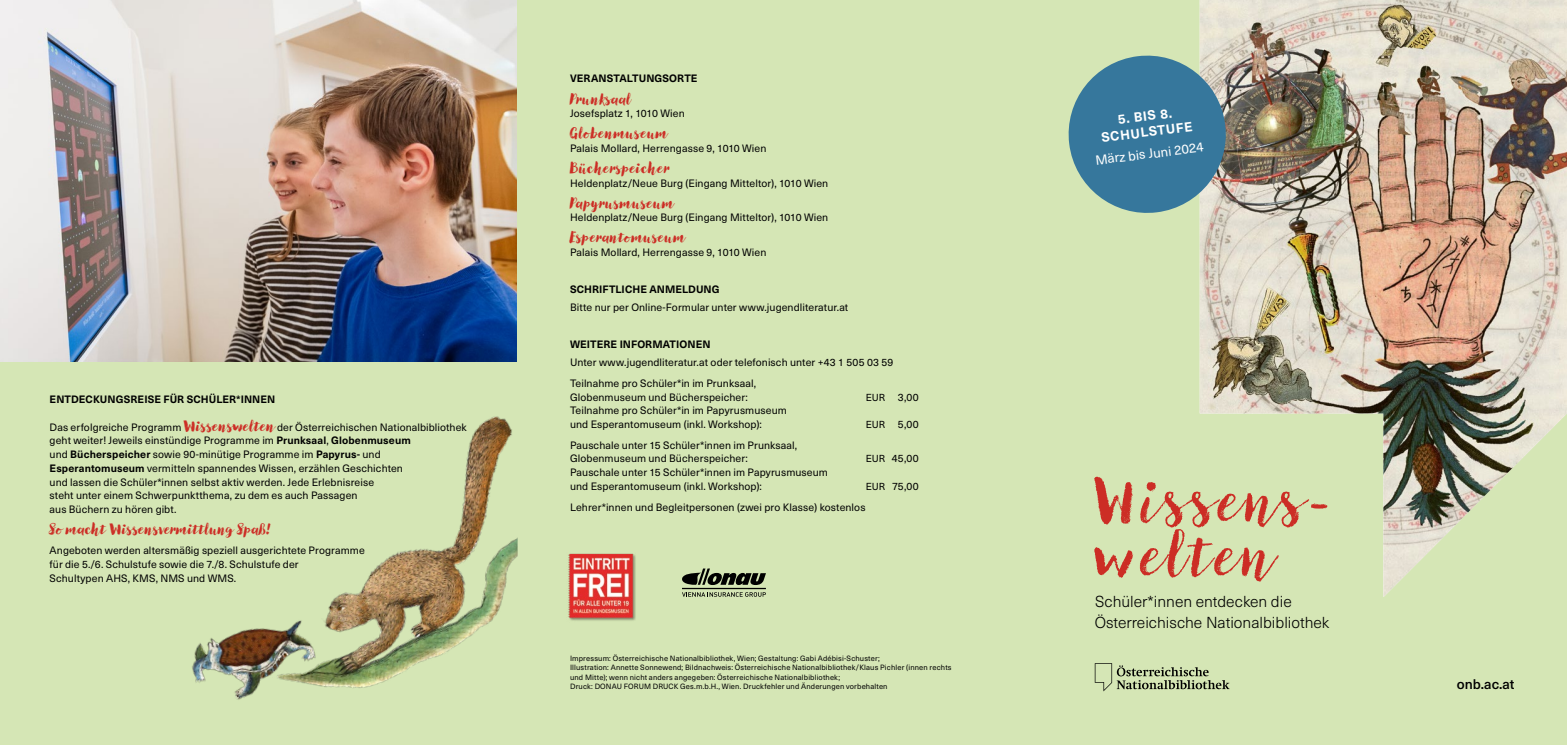
<style>
.page{position:relative;width:1567px;height:745px;background:#fff}
.page>*{position:absolute;margin:0;border:0;box-sizing:border-box;transform-origin:0 0}
.t1{font:62.5px/54.4px "Canvas Script";letter-spacing:.07em;color:#cc2d25}
.t2{font:300 15.62px/20.6px "Neue Haas Unica W1 G";color:#000}
.Lauftext_8_4pt{font:800 15px "Canvas Script";letter-spacing:.04em;color:#cc2d25}
.Lauftext_8_4pt-2{font:800 15px "Canvas Script";letter-spacing:.01em;color:#cc2d25}
.t3{font:500 13.75px "Neue Haas Unica W1 G";color:#000}
.t4{font:700 13.12px/16.2px "Neue Haas Unica W1 G";color:#fff;text-align:center}
.t5{font:13.12px "Neue Haas Unica W1 G";color:#fff}
.Lauftext_8_4pt-3{font:10.5px/13.8px "Neue Haas Unica W1 G";letter-spacing:.01em;color:#000}
.Titel_8_4pt{font:700 10.5px "Neue Haas Unica W1 G";letter-spacing:.005em;color:#000}
.Lauftext_8_4pt-4{font:7.5px/9.4px "Neue Haas Unica W1 G";letter-spacing:.02em;color:#000}
.s1{font-family:"Canvas Script";font-weight:800;font-size:15px;color:#cc2d25}
.s2{font-weight:700}
.s3{font-size:10px}
</style>
<div class="page">
<div style="left:0;top:0;width:517px;height:744px;background:#d5e6b5"></div>
<img style="left:0;top:0;width:517px;height:361px">
<div style="left:517px;top:0;width:1049px;height:744px;background:#d5e6b5"></div>
<img style="left:568px;top:553px;width:68px;height:68px">
<svg style="left:682px;top:568px;width:84px;height:16px"></svg>
<hr style="left:682px;top:587px;width:84px;height:1px;background:#000">
<svg style="left:682px;top:592px;width:83px;height:4px"></svg>
<img style="left:1199px;top:0;width:367px;height:596px">
<svg style="left:1094px;top:663px;width:135px;height:28px"></svg>
<svg style="left:1068px;top:51px;width:162px;height:166px"></svg>
<img style="left:192px;top:416px;width:325px;height:284px">
<p class="Titel_8_4pt" style="left:50px;top:391px;width:227px">ENTDECKUNGSREISE FÜR SCHÜLER*INNEN</p>
<p class="Lauftext_8_4pt-3" style="left:50px;top:419px;width:418px">Das erfolgreiche Programm <span class="s1">Wissenswelten</span> der Österreichischen Nationalbibliothek geht weiter! Jeweils einstündige Programme im <span class="s2">Prunksaal</span>, <span class="s2">Globenmuseum<br></span>und <span class="s2">Bücherspeicher</span> sowie 90-minütige Programme im <span class="s2">Papyrus-</span> und <span class="s2">Esperantomuseum</span> vermitteln spannendes Wissen, erzählen Geschichten<br>und lassen die Schüler*innen selbst aktiv werden. Jede Erlebnisreise<br>steht unter einem Schwerpunktthema, zu dem es auch Passagen<br>aus Büchern zu hören gibt.</p>
<p class="Lauftext_8_4pt" style="left:50px;top:518px;width:223px">So macht Wissensvermittlung Spaß!</p>
<p class="Lauftext_8_4pt-3" style="left:50px;top:543px;width:316px">Angeboten werden altersmäßig speziell ausgerichtete Programme für die 5./6. Schulstufe sowie die 7./8. Schulstufe der<br>Schultypen AHS, KMS, NMS und WMS.</p>
<p class="Titel_8_4pt" style="left:570px;top:70px;width:129px">VERANSTALTUNGSORTE</p>
<p class="Lauftext_8_4pt-2" style="left:570px;top:89px;width:63px">Prunksaal</p>
<p class="Lauftext_8_4pt-3" style="left:570px;top:106px;width:116px">Josefsplatz 1, 1010 Wien</p>
<p class="Lauftext_8_4pt" style="left:570px;top:123px;width:99px">Globenmuseum</p>
<p class="Lauftext_8_4pt-3" style="left:570px;top:141px;width:198px">Palais Mollard, Herrengasse 9, 1010 Wien</p>
<p class="Lauftext_8_4pt" style="left:570px;top:158px;width:102px">Bücherspeicher</p>
<p class="Lauftext_8_4pt-3" style="left:570px;top:175px;width:260px">Heldenplatz/Neue Burg (Eingang Mitteltor), 1010 Wien</p>
<p class="Lauftext_8_4pt" style="left:570px;top:193px;width:105px">Papyrusmuseum</p>
<p class="Lauftext_8_4pt-3" style="left:570px;top:210px;width:260px">Heldenplatz/Neue Burg (Eingang Mitteltor), 1010 Wien</p>
<p class="Lauftext_8_4pt" style="left:570px;top:227px;width:117px">Esperantomuseum</p>
<p class="Lauftext_8_4pt-3" style="left:570px;top:244px;width:198px">Palais Mollard, Herrengasse 9, 1010 Wien</p>
<p class="Titel_8_4pt" style="left:570px;top:281px;width:151px">SCHRIFTLICHE ANMELDUNG</p>
<p class="Lauftext_8_4pt-3" style="left:570px;top:299px;width:280px">Bitte nur per Online-Formular unter www.jugendliteratur.at</p>
<p class="Titel_8_4pt" style="left:570px;top:336px;width:142px">WEITERE INFORMATIONEN</p>
<p class="Lauftext_8_4pt-3" style="left:570px;top:354px;width:325px">Unter www.jugendliteratur.at oder telefonisch unter +43 1 505 03 59</p>
<p class="Lauftext_8_4pt-3" style="left:570px;top:375px;width:187px">Teilnahme pro Schüler*in im Prunksaal,<br>Globenmuseum und Bücherspeicher:</p>
<p class="Lauftext_8_4pt-3" style="left:865px;top:389px;width:54px"><span class="s3">EUR</span> 3,00</p>
<p class="Lauftext_8_4pt-3" style="left:570px;top:403px;width:218px">Teilnahme pro Schüler*in im Papyrusmuseum und Esperantomuseum (inkl. Workshop):</p>
<p class="Lauftext_8_4pt-3" style="left:570px;top:437px;width:229px">Pauschale unter 15 Schüler*innen im Prunksaal,<br>Globenmuseum und Bücherspeicher:</p>
<p class="Lauftext_8_4pt-3" style="left:570px;top:464px;width:259px">Pauschale unter 15 Schüler*innen im Papyrusmuseum und Esperantomuseum (inkl. Workshop):</p>
<p class="Lauftext_8_4pt-3" style="left:865px;top:416px;width:54px"><span class="s3">EUR</span> 5,00</p>
<p class="Lauftext_8_4pt-3" style="left:865px;top:451px;width:54px"><span class="s3">EUR</span> 45,00</p>
<p class="Lauftext_8_4pt-3" style="left:865px;top:478px;width:54px"><span class="s3">EUR</span> 75,00</p>
<p class="Lauftext_8_4pt-3" style="left:570px;top:499px;width:297px">Lehrer*innen und Begleitpersonen (zwei pro Klasse) kostenlos</p>
<p class="Lauftext_8_4pt-4" style="left:570px;top:652px;width:383px">Impressum: Österreichische Nationalbibliothek, Wien; Gestaltung: Gabi Adébisi-Schuster;<br>Illustration: Annette Sonnewend; Bildnachweis: Österreichische Nationalbibliothek/Klaus Pichler (innen rechts und Mitte); wenn nicht anders angegeben: Österreichische Nationalbibliothek;<br>Druck: DONAU FORUM DRUCK Ges.m.b.H., Wien. Druckfehler und Änderungen vorbehalten</p>
<p class="t4" style="left:1098px;top:112px;width:93px;rotate:-7deg">5. BIS 8.<br>SCHULSTUFE</p>
<p class="t5" style="left:1094px;top:150px;width:110px;rotate:-7deg">März bis Juni 2024</p>
<p class="t1" style="left:1093px;top:474px;width:241px">Wissens&shy;welten</p>
<p class="t2" style="left:1094px;top:590px;width:236px">Schüler*innen entdecken die<br>Österreichische Nationalbibliothek</p>
<p class="t3" style="left:1456px;top:673px;width:59px">onb.ac.at</p>
</div>
